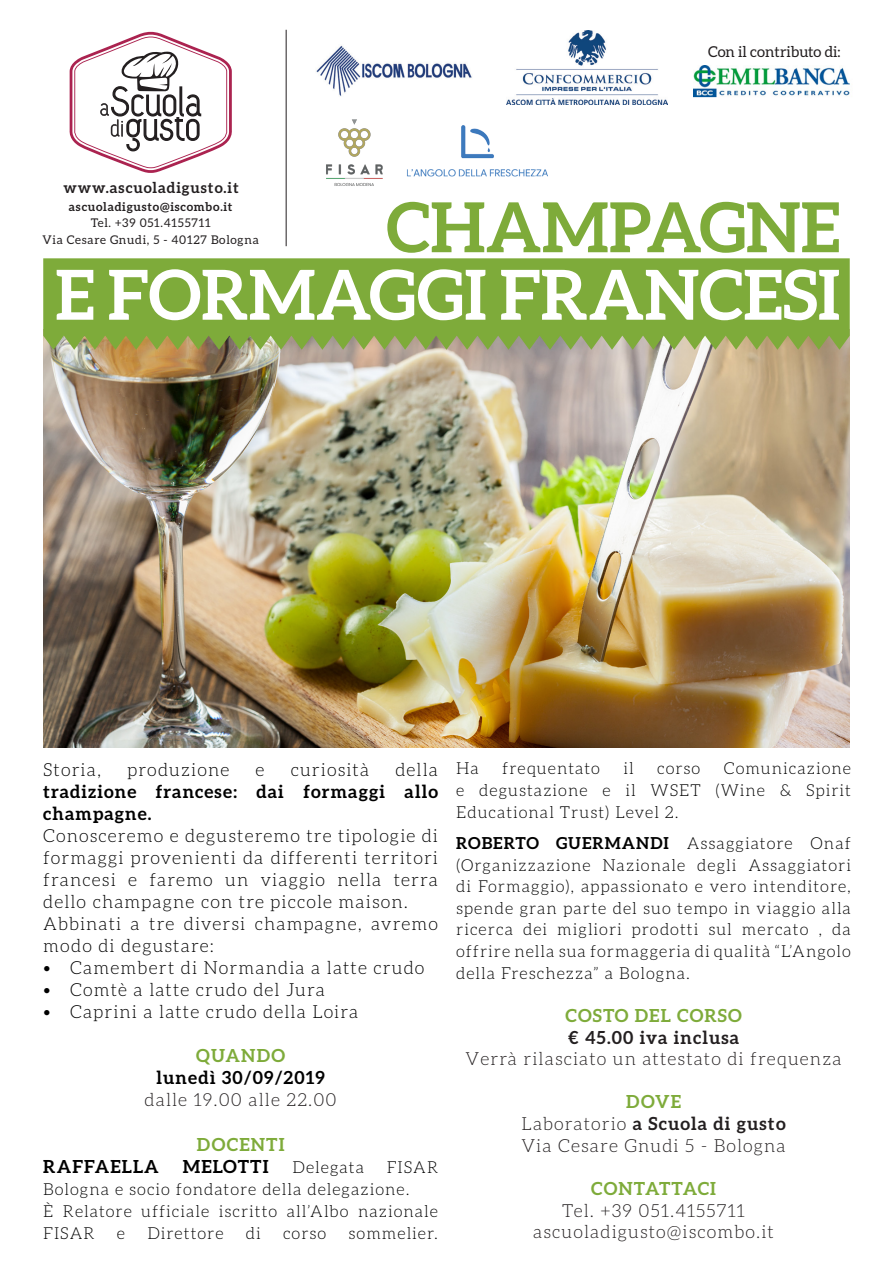
<style>
.page{position:relative;width:893px;height:1263px;background:#fff}
.page>*{position:absolute;margin:0;border:0;box-sizing:border-box;transform-origin:0 0}
.t1{font:700 69px "Aleo";color:#fff}
.t2{font:700 69px "Aleo";color:#7eab3a}
.t3{font:300 18px/22px "Aleo";letter-spacing:.06em;color:#000;text-align:justify}
.t4{font:300 18px "Aleo";letter-spacing:.06em;color:#231f20}
.t5{font:700 18px/22px "Aleo";letter-spacing:.06em;color:#000;text-align:justify}
.t6{font:700 18px "Aleo";letter-spacing:.06em;color:#231f20}
.t7{font:700 18px "Aleo";letter-spacing:.06em;color:#7eab3a}
.t8{font:300 16.5px/21.6px "Aleo";letter-spacing:.06em;color:#000}
.t9{font:700 15px "Aleo";letter-spacing:.06em;color:#231f20}
.t10{font:15px "Aleo";color:#231f20}
.t11{font:12px "Aleo";letter-spacing:.06em;color:#231f20}
.t12{font:700 12px "Aleo";letter-spacing:.06em;color:#231f20}
.s1{font-weight:300}
.s2{font-weight:700}
</style>
<div class="page">
<img style="left:43px;top:350px;width:807px;height:397px">
<svg style="left:69px;top:32px;width:163px;height:141px"></svg>
<hr style="left:286px;top:30px;width:1px;height:216px;background:#231f20">
<img style="left:316px;top:45px;width:156px;height:51px">
<img style="left:506px;top:30px;width:162px;height:74px">
<img style="left:694px;top:65px;width:156px;height:33px">
<svg style="left:43px;top:258px;width:807px;height:92px;background:#83aa41"></svg>
<img style="left:326px;top:119px;width:57px;height:67px">
<img style="left:407px;top:125px;width:141px;height:52px">
<p class="t10" style="left:708px;top:43px;width:134px">Con il contributo di:</p>
<p class="t9" style="left:63px;top:179px;width:177px">www.ascuoladigusto.it</p>
<p class="t11" style="left:91px;top:216px;width:121px">Tel. +39 051.4155711</p>
<p class="t11" style="left:43px;top:233px;width:218px">Via Cesare Gnudi, 5 - 40127 Bologna</p>
<p class="t2" style="left:386px;top:187px;width:455px">CHAMPAGNE</p>
<p class="t1" style="left:55px;top:255px;width:786px">E FORMAGGI FRANCESI</p>
<p class="t12" style="left:69px;top:200px;width:165px">ascuoladigusto@iscombo.it</p>
<p class="t5" style="left:43px;top:758px;width:396px;text-indent:352px"><span class="s1">della </span>tradizione francese: dai formaggi allo champagne.</p>
<p class="t3" style="left:43px;top:824px;width:396px">Conosceremo e degusteremo tre tipologie di formaggi provenienti da differenti territori francesi e faremo un viaggio nella terra dello champagne con tre piccole maison.</p>
<p class="t3" style="left:43px;top:913px;width:396px">Abbinati a tre diversi champagne, avremo modo di degustare:</p>
<p class="t3" style="left:43px;top:957px;width:383px">• Camembert di Normandia a latte crudo</p>
<p class="t3" style="left:43px;top:979px;width:283px">• Comtè a latte crudo del Jura</p>
<p class="t3" style="left:43px;top:1001px;width:317px">• Caprini a latte crudo della Loira</p>
<p class="t7" style="left:196px;top:1045px;width:91px">QUANDO</p>
<p class="t5" style="left:156px;top:1066px;width:170px">lunedì 30/09/2019</p>
<p class="t4" style="left:145px;top:1090px;width:194px">dalle 19.00 alle 22.00</p>
<p class="t7" style="left:197px;top:1134px;width:89px">DOCENTI</p>
<p class="t5" style="left:43px;top:1155px;width:117px">RAFFAELLA</p>
<p class="t5" style="left:183px;top:1155px;width:87px">MELOTTI</p>
<p class="t8" style="left:292px;top:1156px;width:73px">Delegata</p>
<p class="t3" style="left:43px;top:758px;width:59px">Storia,</p>
<p class="t3" style="left:127px;top:758px;width:103px">produzione</p>
<p class="t3" style="left:256px;top:758px;width:10px">e</p>
<p class="t3" style="left:291px;top:758px;width:80px">curiosità</p>
<p class="t8" style="left:43px;top:1156px;width:396px;line-height:22px;text-indent:344px">FISAR<br>Bologna e socio fondatore della delegazione.</p>
<p class="t8" style="left:43px;top:1200px;width:396px;line-height:22px">È Relatore ufficiale iscritto all’Albo nazionale<br>FISAR</p>
<p class="t8" style="left:117px;top:1222px;width:10px">e</p>
<p class="t8" style="left:147px;top:1222px;width:78px">Direttore</p>
<p class="t8" style="left:246px;top:1222px;width:16px">di</p>
<p class="t8" style="left:283px;top:1222px;width:45px">corso</p>
<p class="t8" style="left:349px;top:1222px;width:91px">sommelier.</p>
<p class="t8" style="left:456px;top:758px;width:24px">Ha</p>
<p class="t8" style="left:502px;top:758px;width:99px">frequentato</p>
<p class="t8" style="left:623px;top:758px;width:12px">il</p>
<p class="t8" style="left:657px;top:758px;width:45px">corso</p>
<p class="t8" style="left:456px;top:758px;width:396px;text-align:justify;text-indent:268px">Comunicazione e degustazione e il WSET (Wine &amp; Spirit Educational Trust) Level 2.</p>
<p class="t8" style="left:456px;top:832px;width:396px;text-align:justify"><span class="s2">ROBERTO GUERMANDI</span> Assaggiatore Onaf (Organizzazione Nazionale degli Assaggiatori di Formaggio), appassionato e vero intenditore, spende gran parte del suo tempo in viaggio alla ricerca dei migliori prodotti sul mercato , da offrire nella sua formaggeria di qualità “L’Angolo della Freschezza” a Bologna.</p>
<p class="t7" style="left:565px;top:1005px;width:178px">COSTO DEL CORSO</p>
<p class="t6" style="left:568px;top:1027px;width:172px">€ 45.00 iva inclusa</p>
<p class="t4" style="left:466px;top:1049px;width:377px">Verrà rilasciato un attestato di frequenza</p>
<p class="t7" style="left:626px;top:1091px;width:57px">DOVE</p>
<p class="t6" style="left:522px;top:1113px;width:266px"><span class="s1">Laboratorio</span> a Scuola di gusto</p>
<p class="t4" style="left:521px;top:1135px;width:266px">Via Cesare Gnudi 5 - Bologna</p>
<p class="t7" style="left:591px;top:1178px;width:126px">CONTATTACI</p>
<p class="t4" style="left:562px;top:1200px;width:184px">Tel. +39 051.4155711</p>
<p class="t4" style="left:533px;top:1222px;width:242px">ascuoladigusto@iscombo.it</p>
</div>
